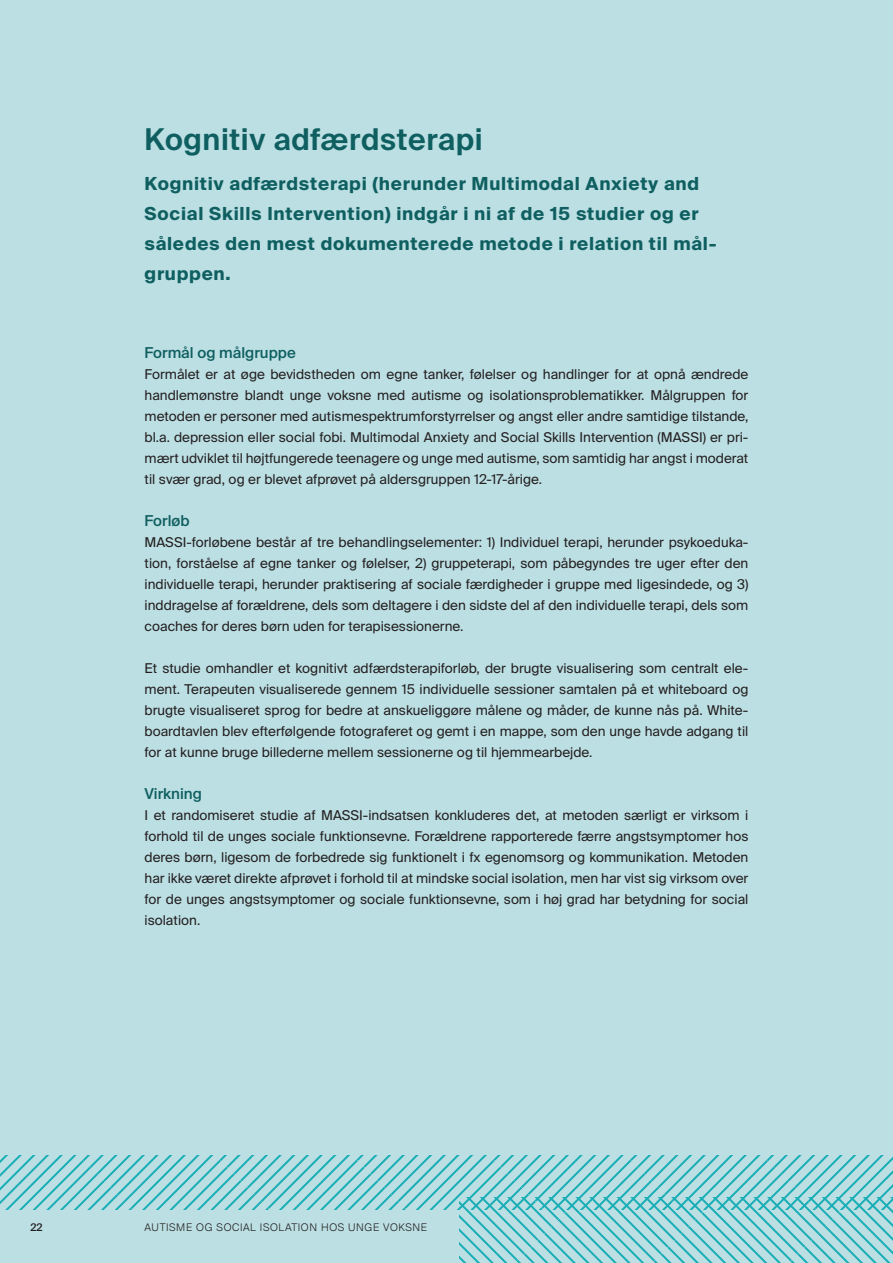
<style>
.page{position:relative;width:893px;height:1263px;background:#bcdfe3}
.page>*{position:absolute;margin:0;border:0;box-sizing:border-box;transform-origin:0 0}
.t1{font:600 30px "Suisse Intl";letter-spacing:.02em;color:#0f5f61}
.t2{font:700 18px/30px "Suisse Intl";letter-spacing:.04em;color:#0f5f61}
.t3{font:500 15px "Suisse Intl";color:#0f5f61}
.t4{font:13.5px/21px "Suisse Intl";color:#231f20;text-align:justify}
.t5{font:300 10.5px "Suisse Intl";letter-spacing:.06em;color:#231f20}
.t6{font:500 10.5px "Suisse Intl";color:#231f20}
</style>
<div class="page">
<svg style="left:0;top:1156px;width:893px;height:54px"></svg>
<svg style="left:459px;top:1198px;width:434px;height:65px"></svg>
<h2 class="t1" style="left:145px;top:122px;width:340px">Kognitiv adfærdsterapi</h2>
<p class="t2" style="left:145px;top:168px;width:572px">Kognitiv adfærdsterapi (herunder Multimodal Anxiety and Social Skills Intervention) indgår i ni af de 15 studier og er således den mest dokumenterede metode i relation til mål&shy;gruppen.</p>
<h3 class="t3" style="left:145px;top:344px;width:153px">Formål og målgruppe</h3>
<p class="t4" style="left:145px;top:363px;width:605px">Formålet er at øge bevidstheden om egne tanker, følelser og handlinger for at opnå ændrede handlemønstre blandt unge voksne med autisme og isolationsproblematikker. Målgruppen for metoden er personer med autismespektrumforstyrrelser og angst eller andre samtidige tilstande, bl.a. depression eller social fobi. Multimodal Anxiety and Social Skills Intervention (MASSI) er pri&shy;mært udviklet til højtfungerede teenagere og unge med autisme, som samtidig har angst i moderat til svær grad, og er blevet afprøvet på aldersgruppen 12-17-årige.</p>
<h3 class="t3" style="left:145px;top:512px;width:46px">Forløb</h3>
<p class="t4" style="left:145px;top:531px;width:605px">MASSI-forløbene består af tre behandlingselementer: 1) Individuel terapi, herunder psykoeduka&shy;tion, forståelse af egne tanker og følelser, 2) gruppeterapi, som påbegyndes tre uger efter den individuelle terapi, herunder praktisering af sociale færdigheder i gruppe med ligesindede, og 3) inddragelse af forældrene, dels som deltagere i den sidste del af den individuelle terapi, dels som coaches for deres børn uden for terapisessionerne.</p>
<p class="t4" style="left:145px;top:657px;width:605px">Et studie omhandler et kognitivt adfærdsterapiforløb, der brugte visualisering som centralt ele&shy;ment. Terapeuten visualiserede gennem 15 individuelle sessioner samtalen på et whiteboard og brugte visualiseret sprog for bedre at anskueliggøre målene og måder, de kunne nås på. White&shy;boardtavlen blev efterfølgende fotograferet og gemt i en mappe, som den unge havde adgang til for at kunne bruge billederne mellem sessionerne og til hjemmearbejde.</p>
<h3 class="t3" style="left:145px;top:785px;width:59px">Virkning</h3>
<p class="t4" style="left:145px;top:804px;width:605px">I et randomiseret studie af MASSI-indsatsen konkluderes det, at metoden særligt er virksom i forhold til de unges sociale funktionsevne. Forældrene rapporterede færre angstsymptomer hos deres børn, ligesom de forbedrede sig funktionelt i fx egenomsorg og kommunikation. Metoden har ikke været direkte afprøvet i forhold til at mindske social isolation, men har vist sig virksom over for de unges angstsymptomer og sociale funktionsevne, som i høj grad har betydning for social isolation.</p>
<p class="t6" style="left:30px;top:1221px;width:14px">22</p>
<p class="t5" style="left:145px;top:1221px;width:284px">AUTISME OG SOCIAL ISOLATION HOS UNGE VOKSNE</p>
</div>
